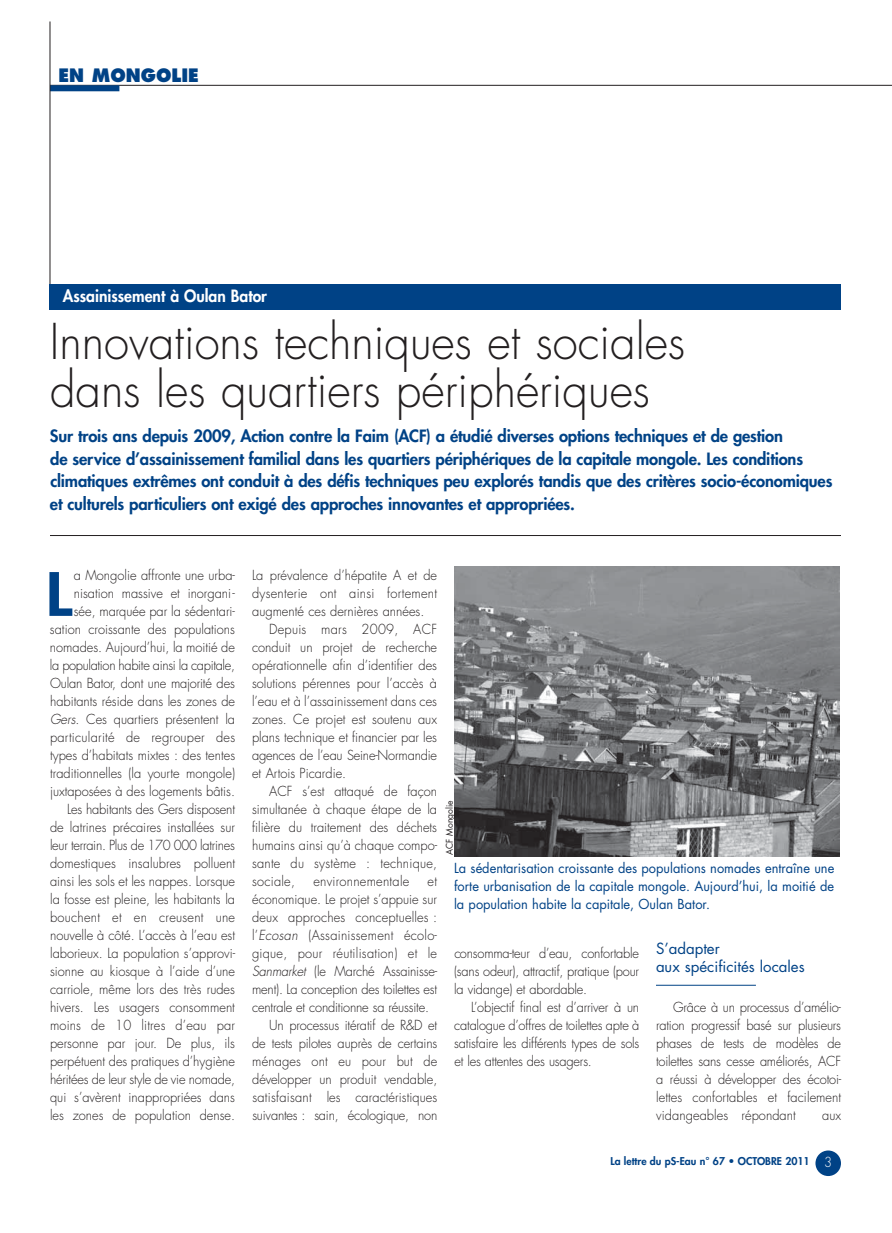
<style>
.page{position:relative;width:892px;height:1233px;background:#fff}
.page>*{position:absolute;margin:0;border:0;box-sizing:border-box;transform-origin:0 0}
.t1{font:800 58.05px "Futura";color:#004286;scale:1.11 1}
.t2{font:300 48px/48px "Futura";color:#231f20;scale:.95 1}
.t3{font:800 18px "Futura";color:#004286;scale:.95 1}
.t4{font:800 16.5px/22.5px "Futura";letter-spacing:-.01em;color:#004286}
.t5{font:800 16.5px "Futura";color:#fff;scale:.95 1}
.t6{font:15px/18px "Futura";color:#004286}
.t7{font:300 13.5px/18px "Futura";color:#231f20;text-align:justify;scale:.95 1}
.t8{font:13.5px/18px "Futura";color:#004286;text-align:justify;scale:.95 1}
.t9{font:300 13.5px "Futura";letter-spacing:.02em;color:#231f20;scale:.95 1}
.t10{font:800 10.5px "Futura";color:#004286}
.t11{font:9px "Futura";color:#231f20;scale:.95 1}
.s1{font-style:italic}
.s2{font-weight:300;font-size:13.5px;color:#fff}
</style>
<div class="page">
<hr style="left:50px;top:535px;width:791px;height:1px;background:#231f20">
<hr style="left:50px;top:85px;width:842px;height:1px;background:#231f20">
<div style="left:50px;top:85px;width:69px;height:6px;background:#004286"></div>
<hr style="left:50px;top:21px;width:1px;height:288px;background:#231f20">
<div style="left:50px;top:284px;width:791px;height:25px;background:#004286"></div>
<div style="left:815px;top:1150px;width:26px;height:25px;background:#004286;border-radius:50%"></div>
<hr style="left:656px;top:984px;width:100px;height:1px;background:#004286">
<img style="left:454px;top:566px;width:385px;height:290px">
<h3 class="t3" style="left:58px;top:67px;width:149px">EN MONGOLIE</h3>
<p class="t5" style="left:63px;top:287px;width:216px">Assainissement à Oulan Bator</p>
<h2 class="t2" style="left:50px;top:322px;width:670px">Innovations techniques et sociales dans les quartiers périphériques</h2>
<p class="t4" style="left:50px;top:426px;width:784px">Sur trois ans depuis 2009, Action contre la Faim (ACF) a étudié diverses options techniques et de gestion<br>de service d’assainissement familial dans les quartiers périphériques de la capitale mongole. Les conditions climatiques extrêmes ont conduit à des défis techniques peu explorés tandis que des critères socio-économiques et culturels particuliers ont exigé des approches innovantes et appropriées.</p>
<p class="t7" style="left:50px;top:567px;width:196px;text-align:right">a Mongolie affronte une urba&shy;nisation massive et inorgani&shy;sée, marquée par la sédentari&shy;sation croissante des populations nomades. Aujourd’hui, la moitié de la population habite ainsi la capitale, Oulan Bator, dont une majorité des habitants réside dans les zones de <span class="s1">Gers</span>. Ces quartiers présentent la particularité de regrouper des types d’habitats mixtes : des tentes traditionnelles (la yourte mongole) juxtaposées à des logements bâtis.<br>Les habitants des Gers disposent<br>de latrines précaires installées sur leur terrain. Plus de 170 000 latrines domestiques insalubres polluent ainsi les sols et les nappes. Lorsque la fosse est pleine, les habitants la bouchent et en creusent une nouvelle à côté. L’accès à l’eau est laborieux. La population s’approvi&shy;sionne au kiosque à l’aide d’une carriole, même lors des très rudes hivers. Les usagers consomment moins de 10 litres d’eau par personne par jour. De plus, ils perpétuent des pratiques d’hygiène héritées de leur style de vie nomade, qui s’avèrent inappropriées dans les zones de population dense.</p>
<p class="t7" style="left:252px;top:567px;width:196px">La prévalence d’hépatite A et de</p>
<h1 class="t1" style="left:46px;top:566px;width:25px">L</h1>
<p class="t9" style="left:252px;top:586px;width:196px">dysenterie ont ainsi fortement</p>
<p class="t7" style="left:252px;top:603px;width:183px">augmenté ces dernières années.</p>
<p class="t9" style="left:269px;top:622px;width:178px">Depuis mars 2009, ACF</p>
<p class="t7" style="left:252px;top:639px;width:196px">conduit un projet de recherche</p>
<p class="t7" style="left:252px;top:657px;width:196px">opérationnelle afin d’identifier des</p>
<p class="t7" style="left:252px;top:675px;width:196px">solutions pérennes pour l’accès à</p>
<p class="t7" style="left:252px;top:693px;width:196px">l’eau et à l’assainissement dans ces</p>
<p class="t7" style="left:252px;top:711px;width:196px">zones. Ce projet est soutenu aux</p>
<p class="t7" style="left:252px;top:729px;width:196px">plans technique et financier par les</p>
<p class="t7" style="left:252px;top:747px;width:196px">agences de l’eau Seine-Normandie</p>
<p class="t7" style="left:252px;top:765px;width:101px">et Artois Picardie.</p>
<p class="t7" style="left:269px;top:783px;width:178px">ACF s’est attaqué de façon</p>
<p class="t7" style="left:252px;top:801px;width:196px">simultanée à chaque étape de la</p>
<p class="t7" style="left:252px;top:819px;width:196px">filière du traitement des déchets</p>
<p class="t7" style="left:252px;top:837px;width:196px">humains ainsi qu’à chaque compo-</p>
<p class="t7" style="left:252px;top:855px;width:196px">sante du système : technique,</p>
<p class="t9" style="left:252px;top:874px;width:47px">sociale,</p>
<p class="t9" style="left:313px;top:874px;width:103px">environnementale</p>
<p class="t7" style="left:428px;top:873px;width:11px">et</p>
<p class="t7" style="left:252px;top:891px;width:196px">économique. Le projet s’appuie sur</p>
<p class="t7" style="left:252px;top:909px;width:196px">deux approches conceptuelles :</p>
<p class="t9" style="left:252px;top:928px;width:196px">l’<span class="s1">Ecosan</span> (Assainissement écolo-</p>
<p class="t9" style="left:252px;top:946px;width:196px">gique, pour réutilisation) et le</p>
<p class="t7" style="left:252px;top:963px;width:196px"><span class="s1">Sanmarket</span> (le Marché Assainisse-</p>
<p class="t7" style="left:252px;top:981px;width:196px">ment). La conception des toilettes est</p>
<p class="t7" style="left:252px;top:999px;width:188px">centrale et conditionne sa réussite.</p>
<p class="t7" style="left:269px;top:1017px;width:178px">Un processus itératif de R&amp;D et</p>
<p class="t7" style="left:252px;top:1035px;width:196px">de tests pilotes auprès de certains</p>
<p class="t7" style="left:252px;top:1053px;width:196px">ménages ont eu pour but de</p>
<p class="t7" style="left:252px;top:1071px;width:196px">développer un produit vendable,</p>
<p class="t7" style="left:252px;top:1089px;width:196px">satisfaisant les caractéristiques</p>
<p class="t7" style="left:252px;top:1107px;width:196px">suivantes : sain, écologique, non</p>
<p class="t11" style="left:445px;top:854px;width:59px;rotate:-90deg">ACF Mongolie</p>
<p class="t8" style="left:454px;top:860px;width:402px">La sédentarisation croissante des populations nomades entraîne une forte urbanisation de la capitale mongole. Aujourd’hui, la moitié de la population habite la capitale, Oulan Bator.</p>
<p class="t6" style="left:656px;top:941px;width:150px">S’adapter<br>aux spécificités locales</p>
<p class="t7" style="left:656px;top:999px;width:196px;text-indent:17px">Grâce à un processus d’amélio&shy;ration progressif basé sur plusieurs phases de tests de modèles de toilettes sans cesse améliorés, ACF a réussi à développer des écotoi&shy;lettes confortables et facilement vidangeables répondant</p>
<p class="t7" style="left:454px;top:945px;width:196px">con somma-teur d’eau, confortable (sans odeur), attractif, pratique (pour la vidange) et abordable.</p>
<p class="t7" style="left:454px;top:999px;width:196px;text-indent:17px">L’objectif final est d’arriver à un catalogue d’offres de toilettes apte à satisfaire les différents types de sols et les attentes des usagers.</p>
<p class="t7" style="left:822px;top:1107px;width:22px">aux</p>
<p class="t10" style="left:610px;top:1156px;width:223px">La lettre du pS-Eau n° 67 • OCTOBRE 2011 <span class="s2">3</span></p>
</div>
